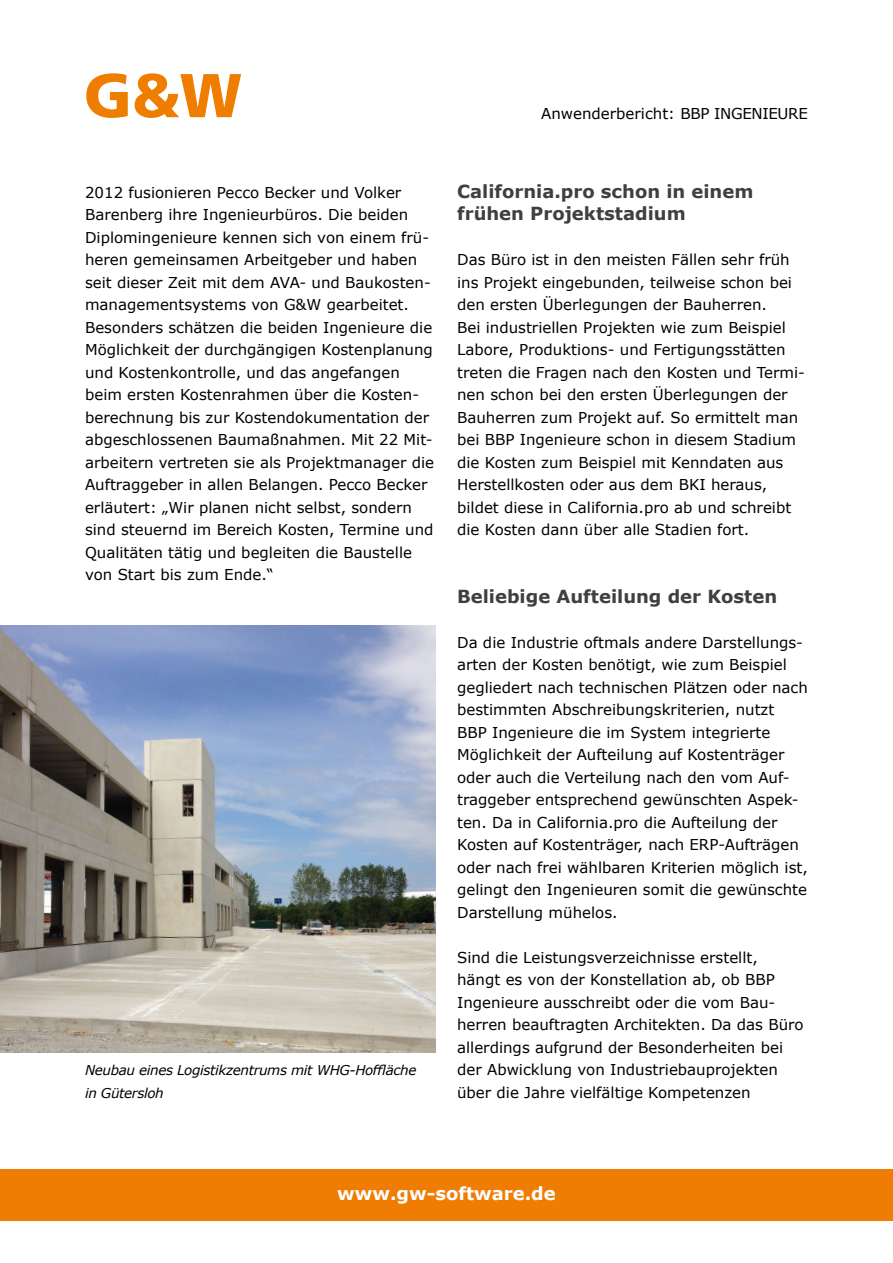
<style>
.page{position:relative;width:893px;height:1263px;background:#fff}
.page>*{position:absolute;margin:0;border:0;box-sizing:border-box;transform-origin:0 0}
.t1{font:700 18px/22.5px "Verdana";color:#3e3f3f}
.t2{font:700 18px "Verdana";color:#fff}
.t3{font:15px/22.5px "Verdana";color:#000}
.t4{font:italic 13.5px/22.5px "Verdana";letter-spacing:-.025em;color:#000}
</style>
<div class="page">
<div style="left:0;top:1169px;width:893px;height:51px;background:#ef7d04"></div>
<svg style="left:86px;top:74px;width:42px;height:44px"></svg>
<svg style="left:135px;top:74px;width:106px;height:44px"></svg>
<img style="left:0;top:625px;width:436px;height:428px">
<p class="t3" style="left:541px;top:102px;width:268px">Anwenderbericht: BBP INGENIEURE</p>
<p class="t3" style="left:85px;top:181px;width:351px">2012 fusionieren Pecco Becker und Volker Barenberg ihre Ingenieurbüros. Die beiden Diplomingenieure kennen sich von einem frü&shy;heren gemeinsamen Arbeitgeber und haben seit dieser Zeit mit dem AVA- und Baukosten&shy;managementsystems von G&amp;W gearbeitet.<br>Besonders schätzen die beiden Ingenieure die Möglichkeit der durchgängigen Kostenplanung und Kostenkontrolle, und das angefangen beim ersten Kostenrahmen über die Kosten&shy;berechnung bis zur Kostendokumentation der abgeschlossenen Baumaßnahmen. Mit 22 Mit&shy;arbeitern vertreten sie als Projektmanager die Auftraggeber in allen Belangen. Pecco Becker erläutert: „Wir planen nicht selbst, sondern sind steuernd im Bereich Kosten, Termine und Qualitäten tätig und begleiten die Baustelle von Start bis zum Ende.“</p>
<p class="t1" style="left:457px;top:179px;width:298px">California.pro schon in einem frühen Projektstadium</p>
<p class="t3" style="left:457px;top:248px;width:349px">Das Büro ist in den meisten Fällen sehr früh ins Projekt eingebunden, teilweise schon bei den ersten Überlegungen der Bauherren.<br>Bei industriellen Projekten wie zum Beispiel Labore, Produktions- und Fertigungsstätten treten die Fragen nach den Kosten und Termi&shy;nen schon bei den ersten Überlegungen der Bauherren zum Projekt auf. So ermittelt man bei BBP Ingenieure schon in diesem Stadium die Kosten zum Beispiel mit Kenndaten aus Herstellkosten oder aus dem BKI heraus, bildet diese in California.pro ab und schreibt die Kosten dann über alle Stadien fort.</p>
<p class="t4" style="left:85px;top:1059px;width:333px">Neubau eines Logistikzentrums mit WHG-Hoffläche in Gütersloh</p>
<p class="t1" style="left:457px;top:584px;width:322px">Beliebige Aufteilung der Kosten</p>
<p class="t3" style="left:457px;top:631px;width:352px">Da die Industrie oftmals andere Darstellungs&shy;arten der Kosten benötigt, wie zum Beispiel gegliedert nach technischen Plätzen oder nach bestimmten Abschreibungskriterien, nutzt<br>BBP Ingenieure die im System integrierte Möglichkeit der Aufteilung auf Kostenträger oder auch die Verteilung nach den vom Auf&shy;traggeber entsprechend gewünschten Aspek&shy;ten. Da in California.pro die Aufteilung der Kosten auf Kostenträger, nach ERP-Aufträgen oder nach frei wählbaren Kriterien möglich ist, gelingt den Ingenieuren somit die gewünschte Darstellung mühelos.</p>
<p class="t3" style="left:457px;top:946px;width:348px">Sind die Leistungsverzeichnisse erstellt, hängt es von der Konstellation ab, ob BBP Ingenieure ausschreibt oder die vom Bau&shy;herren beauftragten Architekten. Da das Büro allerdings aufgrund der Besonderheiten bei der Abwicklung von Industriebauprojekten über die Jahre vielfältige Kompetenzen</p>
<p class="t2" style="left:337px;top:1181px;width:220px">www.gw-software.de</p>
</div>
